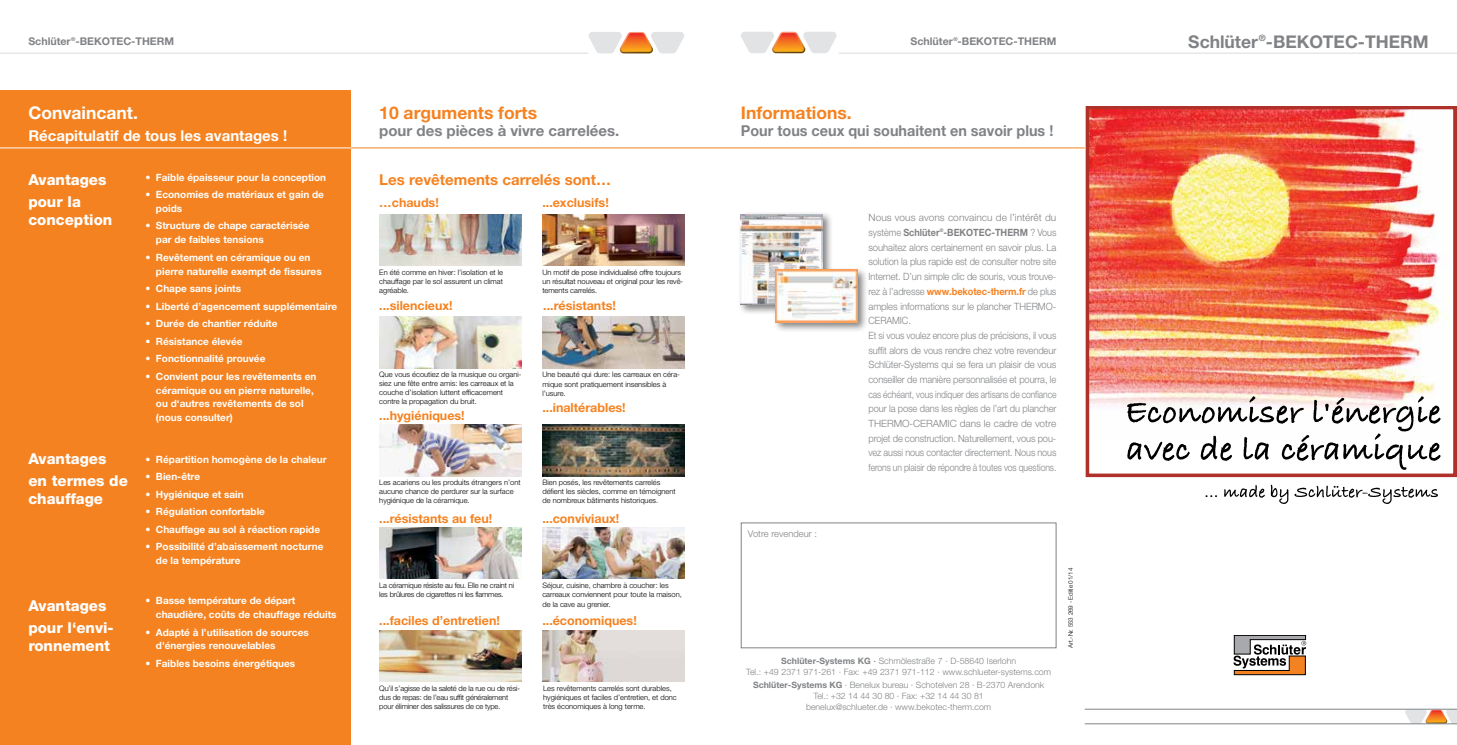
<style>
.page{position:relative;width:1457px;height:745px;background:#fff}
.page>*{position:absolute;margin:0;border:0;box-sizing:border-box;transform-origin:0 0}
.t1{font:700 17.5px "Helvetica Neue LT Pro";color:#f58220}
.t2{font:700 17.5px "Helvetica Neue LT Pro";color:#808285}
.t3{font:700 17.5px "Helvetica Neue LT Pro";color:#fff}
.t4{font:800 15px/22px "Helvetica Neue LT Pro";color:#fff}
.t5{font:700 15px "Helvetica Neue LT Pro";color:#808285;scale:.96 1}
.t6{font:700 15px "Helvetica Neue LT Pro";color:#fff}
.t7{font:700 15px "Helvetica Neue LT Pro";color:#808285}
.t8{font:700 15px "Helvetica Neue LT Pro";color:#f58220}
.t9{font:700 12.5px "Helvetica Neue LT Pro";color:#f58220}
.t10{font:700 10.62px "Helvetica Neue LT Pro";color:#808285}
.t11{font:300 10px/14.6px "Helvetica Neue LT Pro";letter-spacing:-.01em;color:#808285}
.t12{font:700 10px/13.8px "Helvetica Neue LT Pro";color:#fff}
.t13{font:300 9.38px "Helvetica Neue LT Pro";color:#808285}
.t14{font:300 8.75px/10.5px "Helvetica Neue LT Pro";color:#808285;text-align:center}
.t15{font:300 7.5px/9px "Helvetica Neue LT Pro";color:#000}
.t16{font:300 7.5px/9px "Helvetica Neue LT Pro";letter-spacing:-.02em;color:#000}
.t17{font:300 6.25px "Helvetica Neue LT Pro";letter-spacing:-.01em;color:#000}
.s1{font-weight:700}
.s2{font-weight:700;color:#f58220}
.s3{font-weight:500}
</style>
<div class="page">
<hr style="left:0;top:147px;width:1084px;height:1px;background:#f58220">
<div style="left:0;top:90px;width:351px;height:654px;background:#f58220"></div>
<div style="left:741px;top:522px;width:315px;height:125px;border:1px solid #808285"></div>
<img style="left:379px;top:214px;width:142px;height:51px">
<img style="left:542px;top:214px;width:142px;height:51px">
<img style="left:379px;top:317px;width:142px;height:51px">
<img style="left:542px;top:317px;width:142px;height:51px">
<img style="left:379px;top:424px;width:142px;height:52px">
<img style="left:542px;top:424px;width:142px;height:52px">
<img style="left:379px;top:527px;width:142px;height:51px">
<img style="left:542px;top:527px;width:142px;height:51px">
<img style="left:379px;top:630px;width:142px;height:51px">
<img style="left:542px;top:630px;width:142px;height:51px">
<hr style="left:0;top:147px;width:351px;height:1px;background:#fff">
<hr style="left:0;top:53px;width:588px;height:1px;background:#e2e3e4">
<hr style="left:838px;top:53px;width:618px;height:1px;background:#e2e3e4">
<svg style="left:588px;top:32px;width:96px;height:21px"></svg>
<svg style="left:741px;top:32px;width:95px;height:21px"></svg>
<svg style="left:1233px;top:635px;width:73px;height:39px"></svg>
<img style="left:1090px;top:111px;width:359px;height:309px">
<div style="left:1085px;top:106px;width:371px;height:371px;border:4px solid #b03129"></div>
<svg style="left:1127px;top:396px;width:313px;height:73px"></svg>
<hr style="left:1455px;top:106px;width:1px;height:371px;background:#b03029">
<svg style="left:1224px;top:485px;width:40px;height:12px"></svg>
<svg style="left:1270px;top:484px;width:18px;height:19px"></svg>
<svg style="left:1294px;top:485px;width:143px;height:18px"></svg>
<div style="left:737px;top:211px;width:96px;height:103px;background:#000;opacity:.5"></div>
<img style="left:741px;top:214px;width:81px;height:90px">
<div style="left:772px;top:266px;width:96px;height:66px;background:#000;opacity:.5"></div>
<img style="left:775px;top:269px;width:82px;height:53px">
<svg style="left:1405px;top:709px;width:51px;height:14px"></svg>
<hr style="left:1084px;top:723px;width:372px;height:1px;background:#808285">
<hr style="left:1084px;top:708px;width:372px;height:1px;background:#808285">
<h3 class="t10" style="left:28px;top:35px;width:147px">Schlüter<sup>®</sup>-BEKOTEC-THERM</h3>
<h1 class="t2" style="left:1188px;top:31px;width:242px">Schlüter<sup>®</sup>-BEKOTEC-THERM</h1>
<h3 class="t10" style="left:910px;top:35px;width:147px">Schlüter<sup>®</sup>-BEKOTEC-THERM</h3>
<h1 class="t3" style="left:28px;top:101px;width:111px">Convaincant.</h1>
<h2 class="t6" style="left:28px;top:126px;width:260px">Récapitulatif de tous les avantages !</h2>
<h3 class="t12" style="left:145px;top:170px;width:182px">• Faible épaisseur pour la conception</h3>
<h3 class="t12" style="left:156px;top:187px;width:169px;text-indent:-11px">• Economies de matériaux et gain de poids</h3>
<h3 class="t12" style="left:156px;top:219px;width:155px;text-indent:-11px">• Structure de chape caractérisée par de faibles tensions</h3>
<h3 class="t12" style="left:156px;top:250px;width:167px;text-indent:-11px">• Revêtement en céramique ou en pierre naturelle exempt de fissures</h3>
<h3 class="t12" style="left:145px;top:281px;width:97px">• Chape sans joints</h3>
<h3 class="t12" style="left:145px;top:299px;width:193px">• Liberté d’agencement supplémentaire</h3>
<h3 class="t12" style="left:145px;top:316px;width:134px">• Durée de chantier réduite</h3>
<h3 class="t12" style="left:145px;top:334px;width:99px">• Résistance élevée</h3>
<h3 class="t12" style="left:145px;top:351px;width:122px">• Fonctionnalité prouvée</h3>
<h3 class="t12" style="left:156px;top:369px;width:162px;text-indent:-11px">• Convient pour les revêtements en céramique ou en pierre naturelle, ou d‘autres revêtements de sol (nous consulter)</h3>
<h2 class="t4" style="left:28px;top:168px;width:80px">Avantages pour la</h2>
<h2 class="t4" style="left:28px;top:208px;width:85px">conception</h2>
<h2 class="t4" style="left:28px;top:447px;width:101px">Avantages en termes de</h2>
<h2 class="t4" style="left:28px;top:487px;width:76px">chauffage</h2>
<h2 class="t4" style="left:28px;top:594px;width:87px">Avantages pour l‘envi-</h2>
<h2 class="t4" style="left:28px;top:634px;width:83px">ronnement</h2>
<h3 class="t12" style="left:145px;top:452px;width:183px">• Répartition homogène de la chaleur</h3>
<h3 class="t12" style="left:145px;top:469px;width:56px">• Bien-être</h3>
<h3 class="t12" style="left:145px;top:487px;width:100px">• Hygiénique et sain</h3>
<h3 class="t12" style="left:145px;top:504px;width:121px">• Régulation confortable</h3>
<h3 class="t12" style="left:145px;top:522px;width:176px">• Chauffage au sol à réaction rapide</h3>
<h3 class="t12" style="left:156px;top:539px;width:169px;text-indent:-11px">• Possibilité d’abaissement nocturne de la température</h3>
<h3 class="t12" style="left:156px;top:593px;width:182px;text-indent:-11px">• Basse température de départ chaudière, coûts de chauffage réduits</h3>
<h3 class="t12" style="left:156px;top:624px;width:154px;text-indent:-11px">• Adapté à l’utilisation de sources d'énergies renouvelables</h3>
<h3 class="t12" style="left:145px;top:655px;width:151px">• Faibles besoins énergétiques</h3>
<h1 class="t1" style="left:379px;top:101px;width:159px">10 arguments forts</h1>
<h2 class="t7" style="left:379px;top:121px;width:241px">pour des pièces à vivre carrelées.</h2>
<h2 class="t8" style="left:379px;top:170px;width:233px">Les revêtements carrelés sont…</h2>
<h3 class="t9" style="left:379px;top:194px;width:61px">…chauds!</h3>
<h3 class="t9" style="left:542px;top:194px;width:68px">...exclusifs!</h3>
<p class="t15" style="left:379px;top:267px;width:125px;text-align:justify">En été comme en hiver: l’isolation et le chauffage par le sol assurent un climat agréable.</p>
<p class="t15" style="left:542px;top:267px;width:142px">Un motif de pose individualisé offre toujours un résultat nouveau et original pour les revê&shy;tements carrelés.</p>
<h3 class="t9" style="left:379px;top:297px;width:75px">...silencieux!</h3>
<h3 class="t9" style="left:543px;top:297px;width:74px">...résistants!</h3>
<p class="t15" style="left:379px;top:370px;width:144px">Que vous écoutiez de la musique ou organi&shy;siez une fête entre amis: les carreaux et la couche d’isolation luttent efficacement contre la propagation du bruit.</p>
<p class="t15" style="left:542px;top:370px;width:139px">Une beauté qui dure: les carreaux en céra&shy;mique sont pratiquement insensibles à l’usure.</p>
<h3 class="t9" style="left:379px;top:407px;width:87px">...hygiéniques!</h3>
<h3 class="t9" style="left:542px;top:400px;width:85px">...inaltérables!</h3>
<p class="t15" style="left:379px;top:477px;width:143px">Les acariens ou les produits étrangers n’ont aucune chance de perdurer sur la surface hygiénique de la céramique.</p>
<p class="t15" style="left:542px;top:477px;width:135px">Bien posés, les revêtements carrelés défient les siècles, comme en témoignent de nombreux bâtiments historiques.</p>
<h3 class="t9" style="left:379px;top:510px;width:114px">...résistants au feu!</h3>
<h3 class="t9" style="left:542px;top:510px;width:78px">...conviviaux!</h3>
<p class="t16" style="left:379px;top:580px;width:136px">La céramique résiste au feu. Elle ne craint ni les brûlures de cigarettes ni les flammes.</p>
<p class="t15" style="left:542px;top:580px;width:141px">Séjour, cuisine, chambre à coucher: les carreaux conviennent pour toute la maison, de la cave au grenier.</p>
<h3 class="t9" style="left:379px;top:613px;width:122px">...faciles d’entretien!</h3>
<h3 class="t9" style="left:542px;top:613px;width:96px">...économiques!</h3>
<p class="t16" style="left:379px;top:683px;width:142px">Qu’il s’agisse de la saleté de la rue ou de rési&shy;dus de repas: de l’eau suffit généralement pour éliminer des salissures de ce type.</p>
<p class="t15" style="left:543px;top:683px;width:135px">Les revêtements carrelés sont durables, hygiéniques et faciles d’entretien, et donc très économiques à long terme.</p>
<h1 class="t1" style="left:741px;top:101px;width:112px">Informations.</h1>
<h2 class="t5" style="left:741px;top:121px;width:327px">Pour tous ceux qui souhaitent en savoir plus !</h2>
<p class="t11" style="left:868px;top:210px;width:189px">Nous vous avons convaincu de l’intérêt du système <span class="s1">Schlüter</span><sup>®</sup><span class="s1">-BEKOTEC-THERM</span> ? Vous souhaitez alors certainement en savoir plus. La solution la plus rapide est de consulter notre site Internet. D’un simple clic de souris, vous trouve&shy;rez à l’adresse <span class="s2">www.bekotec-therm.fr</span> de plus amples informations sur le plancher THERMO-CERAMIC.<br>Et si vous voulez encore plus de précisions, il vous suffit alors de vous rendre chez votre revendeur Schlüter-Systems qui se fera un plaisir de vous conseiller de manière personnalisée et pourra, le cas échéant, vous indiquer des artisans de confiance pour la pose dans les règles de l’art du plancher THERMO-CERAMIC dans le cadre de votre projet de construction. Naturellement, vous pou&shy;vez aussi nous contacter directement. Nous nous ferons un plaisir de répondre à toutes vos questions.</p>
<p class="t13" style="left:748px;top:527px;width:71px">Votre revendeur :</p>
<p class="t14" style="left:746px;top:655px;width:306px"><span class="s1">Schlüter-Systems KG</span> <span class="s3">·</span> Schmölestraße 7 · D-58640 Iserlohn<br>Tel.: +49 2371 971-261 · Fax: +49 2371 971-112 · www.schlueter-systems.com</p>
<p class="t14" style="left:753px;top:679px;width:293px"><span class="s1">Schlüter-Systems KG</span> · Benelux bureau · Schotelven 28 · B-2370 Arendonk<br>Tel.: +32 14 44 30 80 · Fax: +32 14 44 30 81<br>benelux@schlueter.de · www.bekotec-therm.com</p>
<p class="t17" style="left:1066px;top:647px;width:81px;rotate:-90deg">Art.-Nr. 553 269 - Editie 01/14</p>
</div>
